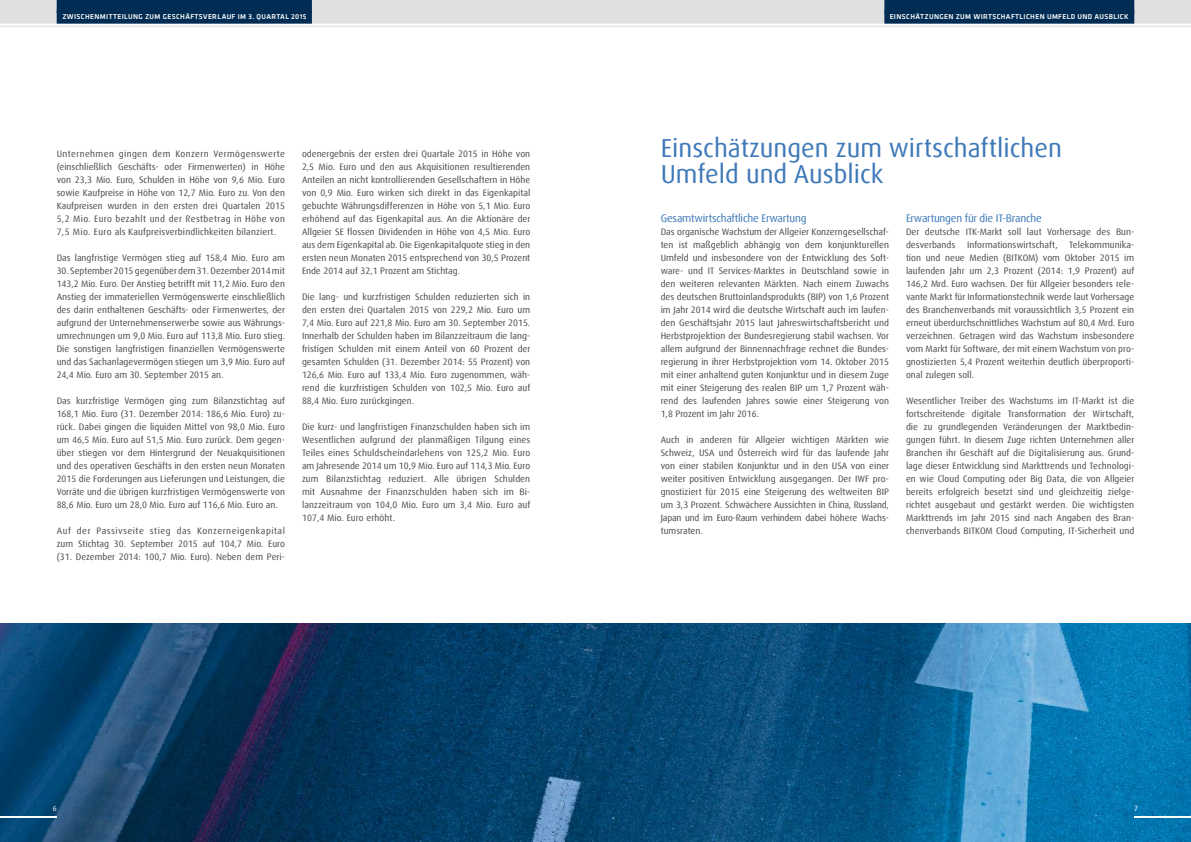
<style>
.page{position:relative;width:1191px;height:842px;background:#fff}
.page>*{position:absolute;margin:0;border:0;box-sizing:border-box;transform-origin:0 0}
.t1{font:26px/26px "Dax Offc";color:#3f79b8}
.t2{font:11px "Dax Offc";letter-spacing:-.02em;color:#3f79b8}
.t3{font:9.3px/13px "Dax Offc";color:#4b4b4d;text-align:justify}
.t4{font:7.5px "Dax Offc";color:#fff}
.t5{font:500 7.3px "Klavika";letter-spacing:.05em;color:#fff}
</style>
<div class="page">
<img style="left:0;top:623px;width:1191px;height:219px">
<div style="left:0;top:0;width:1191px;height:29px;background:#f1f1f1"></div>
<div style="left:0;top:0;width:1191px;height:25px;background:#dfe0e1"></div>
<hr style="left:0;top:24px;width:1191px;height:2px;background:#fff">
<div style="left:884px;top:0;width:250px;height:13px;background:#012c54"></div>
<div style="left:884px;top:10px;width:250px;height:14px;background:#012c54"></div>
<div style="left:57px;top:0;width:255px;height:13px;background:#012c54"></div>
<div style="left:57px;top:10px;width:255px;height:14px;background:#012c54"></div>
<hr style="left:0;top:816px;width:57px;height:1px;background:#fff">
<hr style="left:1134px;top:816px;width:57px;height:1px;background:#fff">
<p class="t5" style="left:62px;top:12px;width:246px">ZWISCHENMITTEI LUNG ZUM GESCHÄFTSVERLAUF IM 3. QUARTAL 2015</p>
<p class="t5" style="left:889px;top:12px;width:240px">EI NSCHÄTZUNGEN ZUM WI RTSCHAFTLICHEN UMFELD UND AUSBLICK</p>
<p class="t3" style="left:57px;top:147px;width:230px">Unternehmen gingen dem Konzern Vermögenswerte (einschließlich Geschäfts- oder Firmenwerten) in Höhe von 23,3 Mio. Euro, Schulden in Höhe von 9,6 Mio. Euro sowie Kaufpreise in Höhe von 12,7 Mio. Euro zu. Von den Kaufpreisen wurden in den ersten drei Quartalen 2015<br>5,2 Mio. Euro bezahlt und der Restbetrag in Höhe von 7,5 Mio. Euro als Kaufpreisverbindlichkeiten bilanziert.</p>
<p class="t3" style="left:57px;top:251px;width:230px">Das langfristige Vermögen stieg auf 158,4 Mio. Euro am</p>
<p class="t3" style="left:57px;top:264px;width:230px">30. September 2015 gegenüber dem 31. Dezember 2014 mit 143,2 Mio. Euro. Der Anstieg betrifft mit 11,2 Mio. Euro den Anstieg der immateriellen Vermögenswerte einschließlich des darin enthaltenen Geschäfts- oder Firmenwertes, der aufgrund der Unternehmenserwerbe sowie aus Währungs&shy;umrechnungen um 9,0 Mio. Euro auf 113,8 Mio. Euro stieg.<br>Die sonstigen langfristigen finanziellen Vermögenswerte und das Sachanlagevermögen stiegen um 3,9 Mio. Euro auf 24,4 Mio. Euro am 30. September 2015 an.</p>
<p class="t3" style="left:57px;top:394px;width:230px">Das kurzfristige Vermögen ging zum Bilanzstichtag auf 168,1 Mio. Euro (31. Dezember 2014: 186,6 Mio. Euro) zu&shy;rück. Dabei gingen die liquiden Mittel von 98,0 Mio. Euro um 46,5 Mio. Euro auf 51,5 Mio. Euro zurück. Dem gegen&shy;über stiegen vor dem Hintergrund der Neuakquisitionen und des operativen Geschäfts in den ersten neun Monaten 2015 die Forderungen aus Lieferungen und Leistungen, die Vorräte und die übrigen kurzfristigen Vermögenswerte von 88,6 Mio. Euro um 28,0 Mio. Euro auf 116,6 Mio. Euro an.</p>
<p class="t3" style="left:57px;top:524px;width:230px">Auf der Passivseite stieg das Konzerneigenkapital zum Stichtag 30. September 2015 auf 104,7 Mio. Euro (31. Dezember 2014: 100,7 Mio. Euro). Neben dem Peri-</p>
<p class="t3" style="left:302px;top:147px;width:230px">odenergebnis der ersten drei Quartale 2015 in Höhe von 2,5 Mio. Euro und den aus Akquisitionen resultierenden Anteilen an nicht kontrollierenden Gesellschaftern in Höhe von 0,9 Mio. Euro wirken sich direkt in das Eigenkapital gebuchte Währungsdifferenzen in Höhe von 5,1 Mio. Euro erhöhend auf das Eigenkapital aus. An die Aktionäre der Allgeier SE flossen Dividenden in Höhe von 4,5 Mio. Euro aus dem Eigenkapital ab. Die Eigenkapitalquote stieg in den ersten neun Monaten 2015 entsprechend von 30,5 Prozent Ende 2014 auf 32,1 Prozent am Stichtag.</p>
<p class="t3" style="left:302px;top:290px;width:230px">Die lang- und kurzfristigen Schulden reduzierten sich in den ersten drei Quartalen 2015 von 229,2 Mio. Euro um 7,4 Mio. Euro auf 221,8 Mio. Euro am 30. September 2015.<br>Innerhalb der Schulden haben im Bilanzzeitraum die lang&shy;fristigen Schulden mit einem Anteil von 60 Prozent der gesamten Schulden (31. Dezember 2014: 55 Prozent) von 126,6 Mio. Euro auf 133,4 Mio. Euro zugenommen, wäh&shy;rend die kurzfristigen Schulden von 102,5 Mio. Euro auf 88,4 Mio. Euro zurückgingen.</p>
<p class="t3" style="left:302px;top:420px;width:230px">Die kurz- und langfristigen Finanzschulden haben sich im Wesentlichen aufgrund der planmäßigen Tilgung eines Teiles eines Schuldscheindarlehens von 125,2 Mio. Euro am Jahresende 2014 um 10,9 Mio. Euro auf 114,3 Mio. Euro zum Bilanzstichtag reduziert. Alle übrigen Schulden mit Ausnahme der Finanzschulden haben sich im Bi&shy;lanzzeitraum von 104,0 Mio. Euro um 3,4 Mio. Euro auf 107,4 Mio. Euro erhöht.</p>
<h1 class="t1" style="left:660px;top:135px;width:403px">Einschätzungen zum wirtschaftlichen<br>Umfeld und Ausblick</h1>
<p class="t2" style="left:660px;top:211px;width:147px">Gesamtwirtschaftliche Erwartung</p>
<p class="t3" style="left:660px;top:225px;width:230px">Das organische Wachstum der Allgeier Konzerngesellschaf&shy;ten ist maßgeblich abhängig von dem konjunkturellen Umfeld und insbesondere von der Entwicklung des Soft&shy;ware- und IT Services-Marktes in Deutschland sowie in den weiteren relevanten Märkten. Nach einem Zuwachs des deutschen Bruttoinlandsprodukts (BIP) von 1,6 Prozent im Jahr 2014 wird die deutsche Wirtschaft auch im laufen&shy;den Geschäftsjahr 2015 laut Jahreswirtschaftsbericht und Herbstprojektion der Bundesregierung stabil wachsen. Vor allem aufgrund der Binnennachfrage rechnet die Bundes&shy;regierung in ihrer Herbstprojektion vom 14. Oktober 2015 mit einer anhaltend guten Konjunktur und in diesem Zuge mit einer Steigerung des realen BIP um 1,7 Prozent wäh&shy;rend des laufenden Jahres sowie einer Steigerung von 1,8 Prozent im Jahr 2016.</p>
<p class="t3" style="left:660px;top:433px;width:230px">Auch in anderen für Allgeier wichtigen Märkten wie Schweiz, USA und Österreich wird für das laufende Jahr von einer stabilen Konjunktur und in den USA von einer weiter positiven Entwicklung ausgegangen. Der IWF pro&shy;gnostiziert für 2015 eine Steigerung des weltweiten BIP um 3,3 Prozent. Schwächere Aussichten in China, Russland, Japan und im Euro-Raum verhindern dabei höhere Wachs&shy;tumsraten.</p>
<p class="t2" style="left:906px;top:211px;width:137px">Erwartungen für die IT-Branche</p>
<p class="t3" style="left:906px;top:225px;width:230px">Der deutsche ITK-Markt soll laut Vorhersage des Bun&shy;desverbands</p>
<p class="t3" style="left:906px;top:238px;width:230px;text-indent:61px">Informationswirtschaft, Telekommunika&shy;tion und neue Medien (BITKOM) vom Oktober 2015 im laufenden Jahr um 2,3 Prozent (2014: 1,9 Prozent) auf 146,2 Mrd. Euro wachsen. Der für Allgeier besonders rele&shy;vante Markt für Informationstechnik werde laut Vorhersage des Branchenverbands mit voraussichtlich 3,5 Prozent ein erneut überdurchschnittliches Wachstum auf 80,4 Mrd. Euro verzeichnen. Getragen wird das Wachstum insbesondere vom Markt für Software, der mit einem Wachstum von pro&shy;gnostizierten 5,4 Prozent weiterhin deutlich überproporti&shy;onal zulegen soll.</p>
<p class="t3" style="left:906px;top:394px;width:230px">Wesentlicher Treiber des Wachstums im IT-Markt ist die fortschreitende digitale Transformation der Wirtschaft, die zu grundlegenden Veränderungen der Marktbedin&shy;gungen führt. In diesem Zuge richten Unternehmen aller Branchen ihr Geschäft auf die Digitalisierung aus. Grund&shy;lage dieser Entwicklung sind Markttrends und Technologi&shy;en wie Cloud Computing oder Big Data, die von Allgeier bereits erfolgreich besetzt sind und gleichzeitig zielge&shy;richtet ausgebaut und gestärkt werden. Die wichtigsten Markttrends im Jahr 2015 sind nach Angaben des Bran&shy;chenverbands BITKOM Cloud Computing, IT-Sicherheit und</p>
<p class="t4" style="left:53px;top:804px;width:5px">6</p>
<p class="t4" style="left:1134px;top:804px;width:5px">7</p>
</div>
